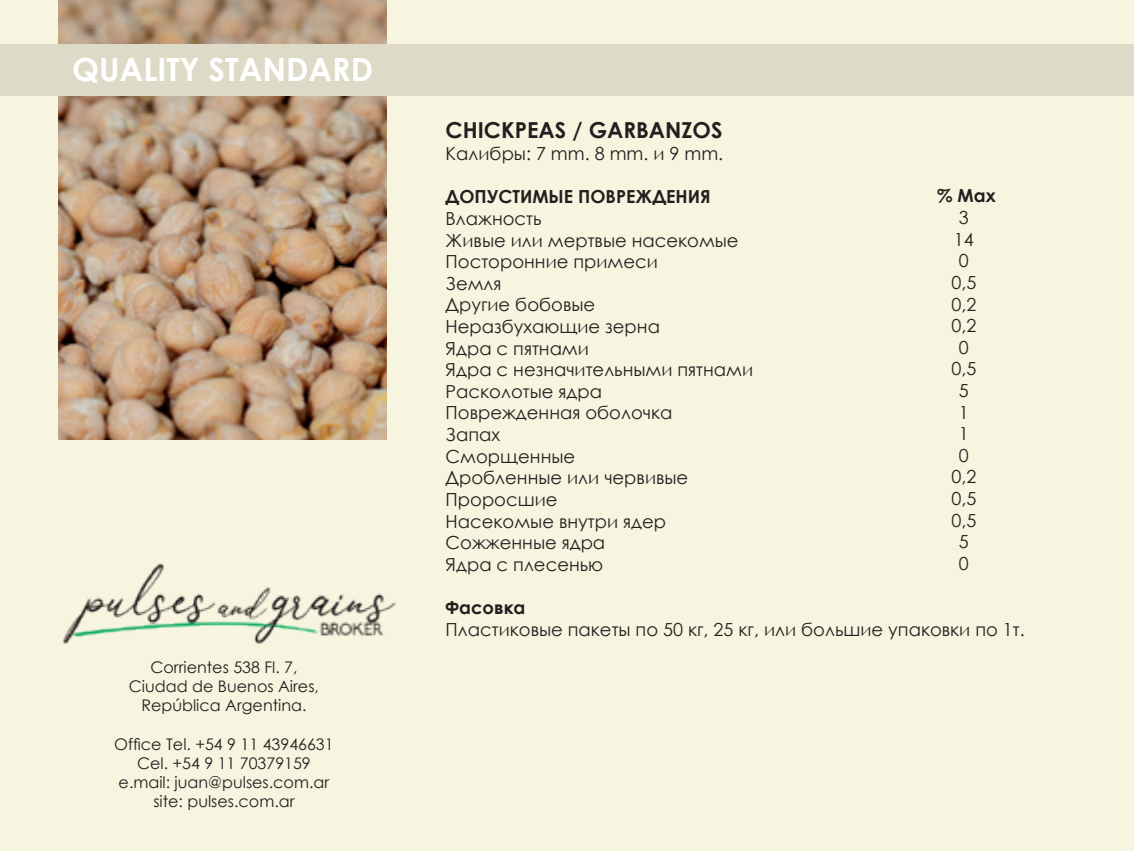
<style>
.page{position:relative;width:1134px;height:851px;background:#fff}
.page>*{position:absolute;margin:0;border:0;box-sizing:border-box;transform-origin:0 0}
.t1{font:700 32px "Century Gothic";color:#fff}
.t2{font:700 22px "Century Gothic";color:#231f20}
.t3{font:18px/21.6px "Century Gothic";color:#231f20}
.t4{font:700 18px "Century Gothic";color:#231f20}
.t5{font:16px/19.2px "Century Gothic";color:#231f20;text-align:center}
</style>
<div class="page">
<div style="left:0;top:0;width:1134px;height:850px;background:#f7f5df"></div>
<img style="left:58px;top:0;width:329px;height:439px">
<div style="left:0;top:44px;width:1134px;height:51px;background:#dddbc7"></div>
<img style="left:63px;top:563px;width:333px;height:81px">
<h1 class="t1" style="left:72px;top:45px;width:302px">QUALITY STANDARD</h1>
<p class="t5" style="left:129px;top:657px;width:192px">Corrientes 538 Fl. 7,<br>Ciudad de Buenos Aires,<br>República Argentina.</p>
<p class="t5" style="left:114px;top:734px;width:221px">Office Tel. +54 9 11 43946631<br>Cel. +54 9 11 70379159 e.mail: juan@pulses.com.ar site: pulses.com.ar</p>
<p class="t2" style="left:446px;top:114px;width:278px">CHICKPEAS / GARBANZOS</p>
<p class="t3" style="left:446px;top:142px;width:279px">Калибры: 7 mm. 8 mm. и 9 mm.</p>
<p class="t4" style="left:446px;top:183px;width:267px">ДОПУСТИМЫЕ ПОВРЕЖДЕНИЯ</p>
<p class="t3" style="left:446px;top:207px;width:309px">Влажность<br>Живые или мертвые насекомые<br>Посторонние примеси<br>Земля<br>Другие бобовые<br>Неразбухающие зерна<br>Ядра с пятнами<br>Ядра с незначительными пятнами<br>Расколотые ядра<br>Поврежденная оболочка<br>Запах<br>Сморщенные<br>Дробленные или червивые<br>Проросшие<br>Насекомые внутри ядер<br>Сожженные ядра<br>Ядра с плесенью</p>
<p class="t4" style="left:446px;top:593px;width:81px">Фасовка</p>
<p class="t3" style="left:446px;top:618px;width:581px">Пластиковые пакеты по 50 кг, 25 кг, или большие упаковки по 1т.</p>
<p class="t4" style="left:937px;top:182px;width:60px">% Max</p>
<p class="t3" style="left:951px;top:206px;width:26px;text-align:center">3<br>14<br>0<br>0,5<br>0,2<br>0,2<br>0<br>0,5<br>5<br>1<br>1<br>0<br>0,2<br>0,5<br>0,5<br>5<br>0</p>
</div>
